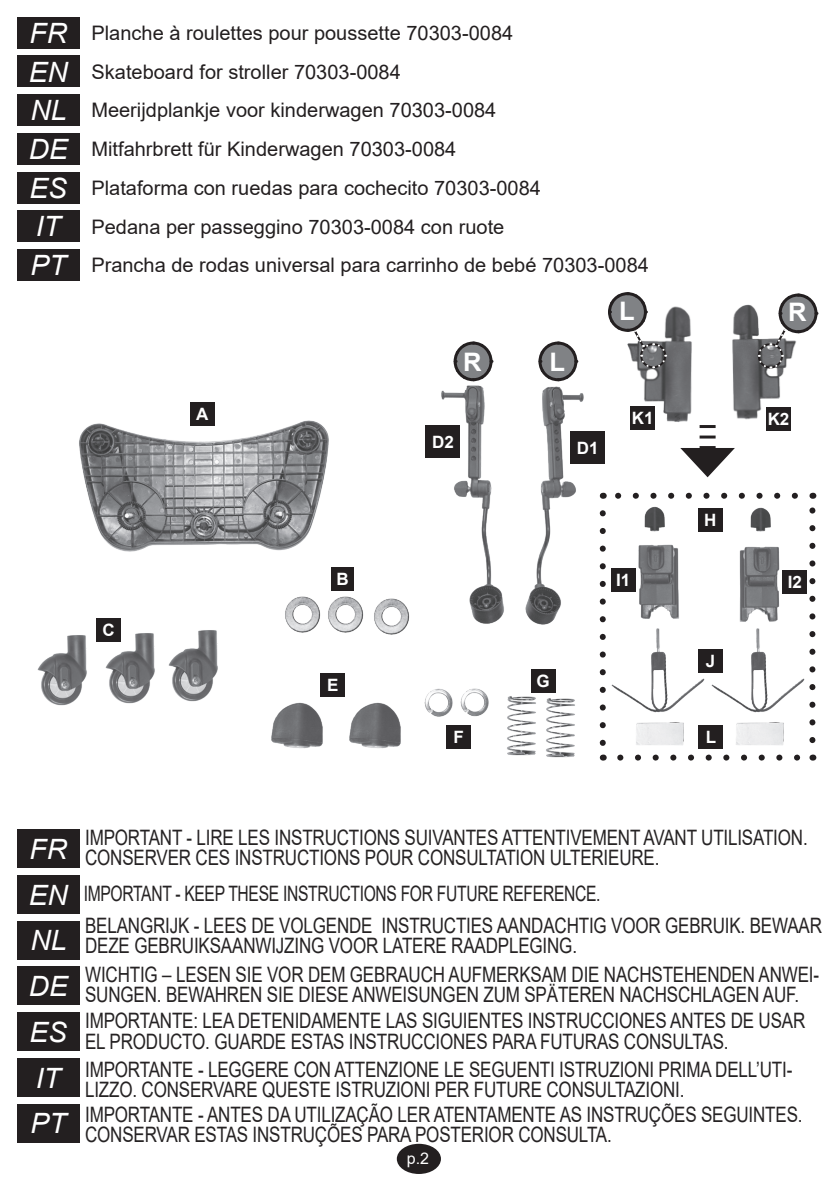
<style>
.page{position:relative;width:840px;height:1191px;background:#fff}
.page>*{position:absolute;margin:0;border:0;box-sizing:border-box;transform-origin:0 0}
.t1{font:italic 28px "Arial";color:#fff}
.t2{font:700 25.6px "Arial";color:#fff}
.t3{font:21.2px/20.4px "Arial";letter-spacing:-.01em;color:#262324;scale:.8 1}
.t4{font:21.2px "Arial";letter-spacing:-.01em;color:#262324;scale:.74 1}
.t5{font:20px "Arial";color:#231f20}
.t6{font:700 17px "Arial";color:#fff}
.t7{font:16px "Arial";color:#fff}
</style>
<div class="page">
<div style="left:396px;top:1143px;width:44px;height:31px;background:#231f20;border-radius:50%"></div>
<img style="left:79px;top:409px;width:250px;height:143px">
<div style="left:190px;top:402px;width:24px;height:23px;background:#231f20"></div>
<div style="left:331px;top:567px;width:23px;height:24px;background:#231f20"></div>
<div style="left:96px;top:618px;width:25px;height:23px;background:#231f20"></div>
<div style="left:320px;top:673px;width:24px;height:24px;background:#231f20"></div>
<img style="left:37px;top:635px;width:50px;height:71px">
<img style="left:101px;top:633px;width:54px;height:71px">
<img style="left:168px;top:630px;width:50px;height:72px">
<img style="left:285px;top:596px;width:79px;height:37px">
<img style="left:374px;top:598px;width:36px;height:37px">
<img style="left:436px;top:385px;width:148px;height:240px">
<img style="left:546px;top:698px;width:29px;height:60px">
<img style="left:507px;top:696px;width:29px;height:60px">
<img style="left:424px;top:688px;width:29px;height:29px">
<img style="left:732px;top:304px;width:59px;height:119px">
<div style="left:570px;top:431px;width:34px;height:33px;background:#231f20"></div>
<div style="left:446px;top:725px;width:24px;height:24px;background:#231f20"></div>
<svg style="left:615px;top:493px;width:179px;height:6px"></svg>
<svg style="left:620px;top:754px;width:181px;height:6px"></svg>
<svg style="left:599px;top:513px;width:6px;height:247px"></svg>
<svg style="left:809px;top:493px;width:6px;height:247px"></svg>
<div style="left:782px;top:570px;width:24px;height:24px;background:#231f20"></div>
<div style="left:530px;top:669px;width:24px;height:24px;background:#231f20"></div>
<div style="left:697px;top:508px;width:25px;height:24px;background:#231f20"></div>
<img style="left:349px;top:702px;width:52px;height:47px">
<img style="left:271px;top:702px;width:52px;height:47px">
<div style="left:425px;top:425px;width:34px;height:32px;background:#231f20"></div>
<img style="left:460px;top:688px;width:48px;height:43px">
<img style="left:637px;top:306px;width:55px;height:118px">
<div style="left:766px;top:407px;width:24px;height:23px;background:#231f20"></div>
<div style="left:630px;top:406px;width:24px;height:24px;background:#231f20"></div>
<svg style="left:538px;top:341px;width:40px;height:41px"></svg>
<svg style="left:453px;top:341px;width:41px;height:41px"></svg>
<svg style="left:756px;top:293px;width:62px;height:76px"></svg>
<svg style="left:608px;top:292px;width:58px;height:77px"></svg>
<div style="left:610px;top:568px;width:25px;height:24px;background:#231f20"></div>
<img style="left:611px;top:628px;width:194px;height:85px">
<img style="left:644px;top:506px;width:21px;height:26px">
<img style="left:750px;top:507px;width:21px;height:25px">
<div style="left:698px;top:648px;width:24px;height:24px;background:#231f20"></div>
<img style="left:635px;top:544px;width:44px;height:75px">
<img style="left:739px;top:546px;width:41px;height:76px">
<hr style="left:699px;top:425px;width:16px;height:3px;background:#231f20">
<hr style="left:699px;top:435px;width:16px;height:3px;background:#231f20">
<hr style="left:699px;top:446px;width:16px;height:3px;background:#231f20">
<svg style="left:680px;top:448px;width:54px;height:29px"></svg>
<div style="left:17px;top:56px;width:62px;height:31px;background:#231f20"></div>
<div style="left:17px;top:17px;width:62px;height:32px;background:#231f20"></div>
<div style="left:17px;top:133px;width:62px;height:32px;background:#231f20"></div>
<div style="left:17px;top:94px;width:62px;height:32px;background:#231f20"></div>
<div style="left:17px;top:172px;width:62px;height:31px;background:#231f20"></div>
<div style="left:17px;top:249px;width:62px;height:32px;background:#231f20"></div>
<div style="left:17px;top:210px;width:62px;height:32px;background:#231f20"></div>
<div style="left:17px;top:875px;width:62px;height:38px;background:#231f20"></div>
<div style="left:17px;top:829px;width:62px;height:38px;background:#231f20"></div>
<div style="left:17px;top:966px;width:62px;height:39px;background:#231f20"></div>
<div style="left:17px;top:920px;width:62px;height:39px;background:#231f20"></div>
<div style="left:17px;top:1012px;width:62px;height:39px;background:#231f20"></div>
<div style="left:17px;top:1103px;width:62px;height:39px;background:#231f20"></div>
<div style="left:17px;top:1058px;width:62px;height:38px;background:#231f20"></div>
<img style="left:636px;top:722px;width:47px;height:23px">
<div style="left:698px;top:725px;width:24px;height:24px;background:#231f20"></div>
<img style="left:736px;top:722px;width:48px;height:23px">
<p class="t1" style="left:30px;top:15px;width:39px">FR</p>
<p class="t5" style="left:91px;top:19px;width:423px">Planche à roulettes pour poussette 70303-0084</p>
<p class="t1" style="left:29px;top:54px;width:40px">EN</p>
<p class="t5" style="left:91px;top:58px;width:311px">Skateboard for stroller 70303-0084</p>
<p class="t1" style="left:31px;top:92px;width:37px">NL</p>
<p class="t5" style="left:91px;top:97px;width:406px">Meerijdplankje voor kinderwagen 70303-0084</p>
<p class="t1" style="left:29px;top:131px;width:40px">DE</p>
<p class="t5" style="left:91px;top:135px;width:366px">Mitfahrbrett für Kinderwagen 70303-0084</p>
<p class="t1" style="left:30px;top:170px;width:39px">ES</p>
<p class="t5" style="left:91px;top:174px;width:451px">Plataforma con ruedas para cochecito 70303-0084</p>
<p class="t1" style="left:36px;top:208px;width:26px">IT</p>
<p class="t5" style="left:91px;top:213px;width:414px">Pedana per passeggino 70303-0084 con ruote</p>
<p class="t1" style="left:30px;top:247px;width:37px">PT</p>
<p class="t5" style="left:91px;top:251px;width:558px">Prancha de rodas universal para carrinho de bebé 70303-0084</p>
<p class="t2" style="left:618px;top:293px;width:17px">L</p>
<p class="t2" style="left:787px;top:294px;width:20px">R</p>
<p class="t2" style="left:463px;top:344px;width:20px">R</p>
<p class="t2" style="left:549px;top:344px;width:17px">L</p>
<p class="t6" style="left:196px;top:402px;width:14px">A</p>
<p class="t6" style="left:631px;top:406px;width:23px">K1</p>
<p class="t6" style="left:767px;top:407px;width:23px">K2</p>
<p class="t6" style="left:432px;top:429px;width:23px">D2</p>
<p class="t6" style="left:576px;top:436px;width:23px">D1</p>
<p class="t6" style="left:102px;top:618px;width:14px">C</p>
<p class="t6" style="left:336px;top:567px;width:14px">B</p>
<p class="t6" style="left:327px;top:673px;width:13px">E</p>
<p class="t6" style="left:453px;top:725px;width:12px">F</p>
<p class="t6" style="left:536px;top:669px;width:15px">G</p>
<p class="t6" style="left:615px;top:568px;width:16px">I1</p>
<p class="t6" style="left:703px;top:508px;width:14px">H</p>
<p class="t6" style="left:705px;top:649px;width:11px">J</p>
<p class="t6" style="left:705px;top:725px;width:12px">L</p>
<p class="t6" style="left:787px;top:570px;width:16px">I2</p>
<p class="t1" style="left:30px;top:830px;width:39px">FR</p>
<p class="t1" style="left:29px;top:876px;width:40px">EN</p>
<p class="t1" style="left:31px;top:922px;width:37px">NL</p>
<p class="t1" style="left:29px;top:968px;width:40px">DE</p>
<p class="t1" style="left:30px;top:1013px;width:39px">ES</p>
<p class="t1" style="left:36px;top:1059px;width:26px">IT</p>
<p class="t1" style="left:30px;top:1105px;width:37px">PT</p>
<p class="t3" style="left:85px;top:827px;width:904px">IMPORTANT - LIRE LES INSTRUCTIONS SUIVANTES ATTENTIVEMENT AVANT UTILISATION.<br>CONSERVER CES INSTRUCTIONS POUR CONSULTATION ULTERIEURE.</p>
<p class="t4" style="left:84px;top:879px;width:699px">IMPORTANT - KEEP THESE INSTRUCTIONS FOR FUTURE REFERENCE.</p>
<p class="t3" style="left:85px;top:915px;width:922px">BELANGRIJK - LEES DE VOLGENDE INSTRUCTIES AANDACHTIG VOOR GEBRUIK. BEWAAR<br>DEZE GEBRUIKSAANWIJZING VOOR LATERE RAADPLEGING.</p>
<p class="t3" style="left:85px;top:964px;width:918px">WICHTIG – LESEN SIE VOR DEM GEBRAUCH AUFMERKSAM DIE NACHSTEHENDEN ANWEI-<br>SUNGEN. BEWAHREN SIE DIESE ANWEISUNGEN ZUM SPÄTEREN NACHSCHLAGEN AUF.</p>
<p class="t3" style="left:85px;top:1010px;width:901px">IMPORTANTE: LEA DETENIDAMENTE LAS SIGUIENTES INSTRUCCIONES ANTES DE USAR<br>EL PRODUCTO. GUARDE ESTAS INSTRUCCIONES PARA FUTURAS CONSULTAS.</p>
<p class="t3" style="left:85px;top:1059px;width:885px">IMPORTANTE - LEGGERE CON ATTENZIONE LE SEGUENTI ISTRUZIONI PRIMA DELL’UTI-<br>LIZZO. CONSERVARE QUESTE ISTRUZIONI PER FUTURE CONSULTAZIONI.</p>
<p class="t3" style="left:85px;top:1104px;width:897px">IMPORTANTE - ANTES DA UTILIZAÇÃO LER ATENTAMENTE AS INSTRUÇÕES SEGUINTES.<br>CONSERVAR ESTAS INSTRUÇÕES PARA POSTERIOR CONSULTA.</p>
<p class="t7" style="left:406px;top:1147px;width:24px">p.2</p>
</div>
